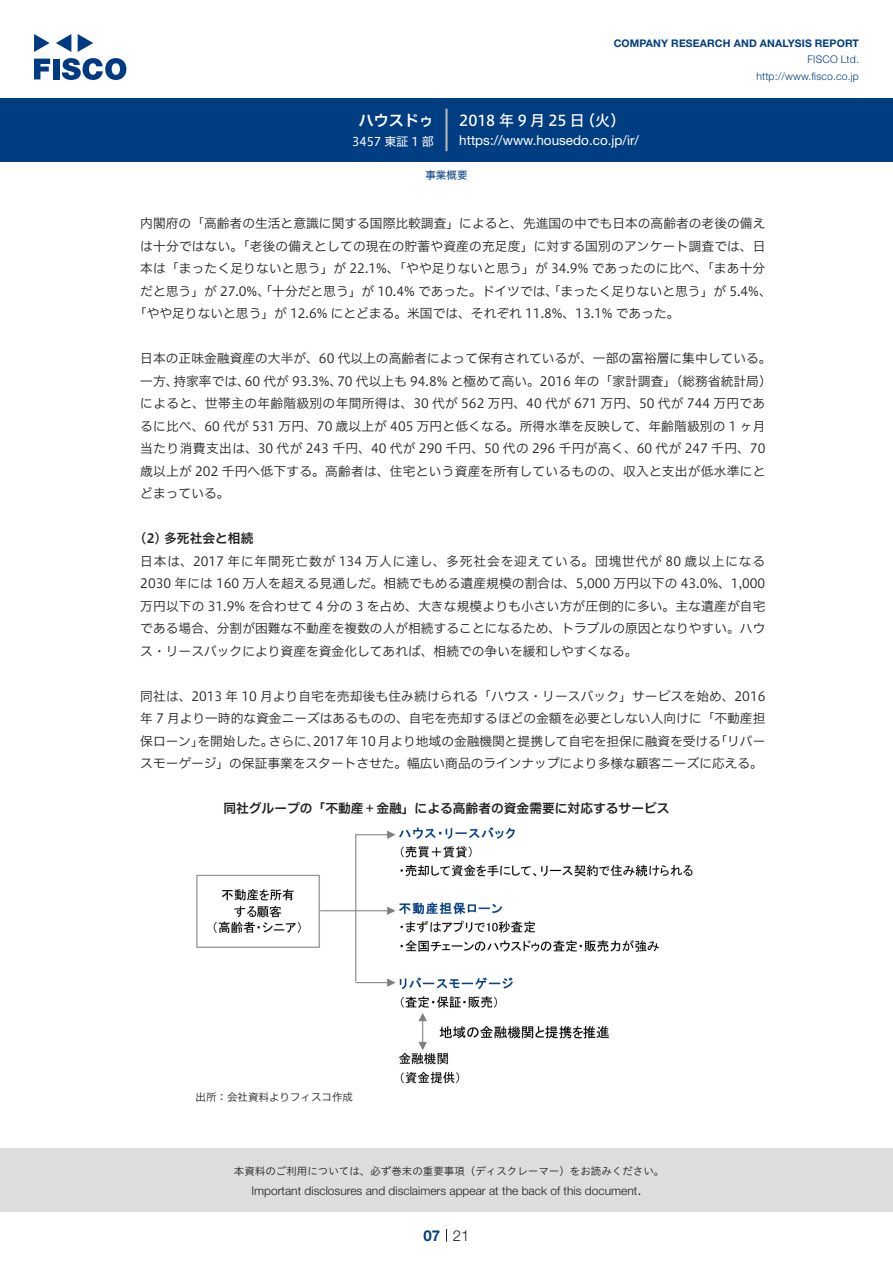
<style>
.page{position:relative;width:893px;height:1263px;background:#fff}
.page>*{position:absolute;margin:0;border:0;box-sizing:border-box;transform-origin:0 0}
.t1{font:15px "Hiragino UD Sans F Std N W5";letter-spacing:.21em;color:#fff}
.t2{font:15px "Hiragino UD Sans F Std N W6";color:#fff}
.t3{font:300 15px "Helvetica Neue LT Std";color:#231f20}
.t4{font:700 15px "Helvetica Neue LT Std";color:#003d81}
.t5{font:13.5px "Helvetica Neue LT Std";color:#fff}
.本文3mm{font:12.75px/22.5px "Hiragino UD Sans F Std N W3";color:#231f20;text-align:right}
.チャートタイトル{font:12.75px "Hiragino UD Sans F Std N W6";color:#231f20}
.小タイトル3mm{font:12.75px "Hiragino UD Sans F Std N W6";color:#231f20}
.t6{font:300 12px "Helvetica Neue LT Std";color:#231f20}
.t7{font:12px "Hiragino UD Sans F Std N W4";color:#fff}
.t8{font:10.5px "Hiragino UD Sans Std W3";color:#231f20}
.t9{font:700 10.5px "Helvetica Neue LT Std";letter-spacing:.015em;color:#003d81}
.t10{font:300 10.5px/16.5px "Helvetica Neue LT Std";letter-spacing:.015em;color:#003d81;text-align:right}
.表組み基本スタイル{font:10.5px "Hiragino UD Sans F Std N W3";color:#231f20}
.ヘッダー{font:10.5px "Hiragino UD Sans F Std N W4";color:#003d81}
</style>
<div class="page">
<div style="left:0;top:1148px;width:893px;height:64px;background:#ddd"></div>
<svg style="left:34px;top:59px;width:16px;height:20px"></svg>
<div style="left:53px;top:59px;width:6px;height:20px;background:#003a83"></div>
<svg style="left:62px;top:58px;width:64px;height:22px"></svg>
<svg style="left:34px;top:34px;width:16px;height:18px"></svg>
<svg style="left:78px;top:34px;width:15px;height:18px"></svg>
<svg style="left:56px;top:34px;width:15px;height:18px"></svg>
<div style="left:0;top:98px;width:893px;height:64px;background:#003d81"></div>
<hr style="left:445px;top:109px;width:3px;height:42px;background:#b5b5b6">
<svg style="left:446px;top:1229px;width:1px;height:13px"></svg>
<img style="left:196px;top:827px;width:497px;height:257px">
<p class="t2" style="left:359px;top:109px;width:77px">ハウスドゥ</p>
<p class="t7" style="left:352px;top:132px;width:83px">3457 東証 1 部</p>
<p class="t9" style="left:614px;top:37px;width:247px">COMPANY RESEARCH AND ANALYSIS REPORT</p>
<p class="t10" style="left:756px;top:51px;width:104px">FISCO Ltd. http://www.fisco.co j p.</p>
<p class="t1" style="left:580px;top:109px;width:47px">（火(</p>
<p class="t1" style="left:459px;top:109px;width:127px">2018年9月25日</p>
<p class="t5" style="left:459px;top:132px;width:181px">https://www.housedo. c o j p. /i r/</p>
<p class="ヘッダー" style="left:425px;top:167px;width:43px">事業概要</p>
<p class="本文3mm" style="left:140px;top:211px;width:627px">内閣府の「高齢者の生活と意識に関する国際比較調査」によると、先進国の中でも日本の高齢者の老後の備え</p>
<p class="本文3mm" style="left:140px;top:234px;width:627px">は十分ではない。「老後の備えとしての現在の貯蓄や資産の充足度」に対する国別のアンケート調査では、日</p>
<p class="本文3mm" style="left:140px;top:256px;width:626px">本は「まったく足りないと思う」が 22.1%、「やや足りないと思う」が 34.9% であったのに比べ、「まあ十分</p>
<p class="本文3mm" style="left:140px;top:279px;width:633px">だと思う」が 27.0%、「十分だと思う」が 10.4% であった。ドイツでは、「まったく足りないと思う」が 5.4%、</p>
<p class="本文3mm" style="left:134px;top:301px;width:547px">「やや足りないと思う」が 12.6% にとどまる。米国では、それぞれ 11.8%、13.1% であった。</p>
<p class="本文3mm" style="left:140px;top:346px;width:633px">日本の正味金融資産の大半が、60 代以上の高齢者によって保有されているが、一部の富裕層に集中している。<br>70 代以上も 94.8% と極めて高い。2016 年の「家計調査」（総務省統計局(</p>
<p class="本文3mm" style="left:245px;top:369px;width:99px">60 代が 93.3%、</p>
<p class="本文3mm" style="left:173px;top:369px;width:78px">持家率では、</p>
<p class="本文3mm" style="left:140px;top:369px;width:627px;text-align:left">一方、<br>によると、世帯主の年齢階級別の年間所得は、30 代が 562 万円、40 代が 671 万円、50 代が 744 万円であるに比べ、60 代が 531 万円、70 歳以上が 405 万円と低くなる。所得水準を反映して、年齢階級別の 1 ヶ月当たり消費支出は、30 代が 243 千円、40 代が 290 千円、50 代の 296 千円が高く、60 代が 247 千円、70歳以上が 202 千円へ低下する。高齢者は、住宅という資産を所有しているものの、収入と支出が低水準にとどまっている。</p>
<p class="小タイトル3mm" style="left:140px;top:529px;width:115px">2( ) 多死社会と相続</p>
<p class="本文3mm" style="left:140px;top:549px;width:627px;text-align:justify">日本は、2017 年に年間死亡数が 134 万人に達し、多死社会を迎えている。団塊世代が 80 歳以上になる2030 年には 160 万人を超える見通しだ。相続でもめる遺産規模の割合は、5,000 万円以下の 43.0%、1,000万円以下の 31.9% を合わせて 4 分の 3 を占め、大きな規模よりも小さい方が圧倒的に多い。主な遺産が自宅である場合、分割が困難な不動産を複数の人が相続することになるため、トラブルの原因となりやすい。ハウス・リースバックにより資産を資金化してあれば、相続での争いを緩和しやすくなる。</p>
<p class="本文3mm" style="left:140px;top:684px;width:627px">同社は、2013 年 10 月より自宅を売却後も住み続けられる「ハウス・リースバック」サービスを始め、2016年 7 月より一時的な資金ニーズはあるものの、自宅を売却するほどの金額を必要としない人向けに「不動産担「リバー</p>
<p class="本文3mm" style="left:313px;top:729px;width:409px">2017年 10 月より地域の金融機関と提携して自宅を担保に融資を受ける</p>
<p class="本文3mm" style="left:140px;top:729px;width:624px;text-align:left">保ローン」<br>スモーゲージ」の保証事業をスタートさせた。幅広い商品のラインナップにより多様な顧客ニーズに応える。</p>
<p class="チャートタイトル" style="left:223px;top:799px;width:448px">同社グループの「不動産＋金融」による高齢者の資金需要に対応するサービス</p>
<p class="本文3mm" style="left:197px;top:729px;width:78px">を開始した。</p>
<p class="本文3mm" style="left:269px;top:729px;width:52px">さらに、</p>
<p class="表組み基本スタイル" style="left:196px;top:1089px;width:159px">出所：会社資料よりフィスコ作成</p>
<p class="t8" style="left:234px;top:1163px;width:432px">本資料のご利用については、必ず巻末の重要事項（ディスクレーマー）をお読みください。</p>
<p class="t3" style="left:637px;top:1180px;width:6px">.</p>
<p class="t6" style="left:251px;top:1183px;width:387px">Important disclosures and disclaimers appear at the back of this document</p>
<p class="t4" style="left:423px;top:1226px;width:18px">07</p>
<p class="t3" style="left:453px;top:1226px;width:18px">21</p>
</div>
